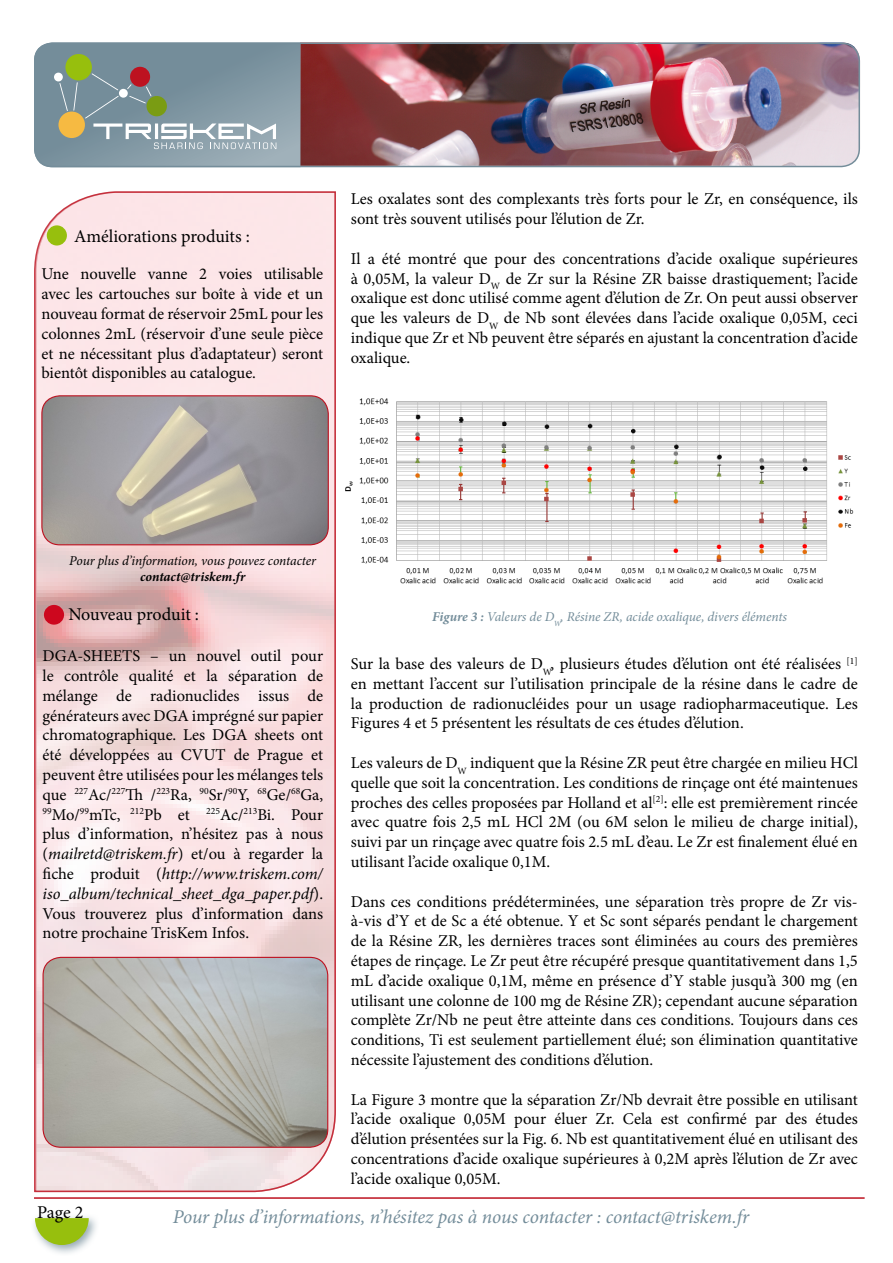
<style>
.page{position:relative;width:893px;height:1263px;background:#fff}
.page>*{position:absolute;margin:0;border:0;box-sizing:border-box;transform-origin:0 0}
.t1{font:italic 19.5px "Minion Pro";letter-spacing:-.01em;color:#748d9a}
.t2{font:18px "Minion Pro";letter-spacing:-.01em;color:#000}
.t3{font:16.5px/19.8px "Minion Pro";color:#000;text-align:justify}
.t4{font:italic 13.5px "Minion Pro";letter-spacing:-.005em;color:#748d9a}
.t5{font:italic 13.5px "Minion Pro";letter-spacing:-.01em;color:#000}
.t6{font:italic 700 13.5px "Minion Pro";letter-spacing:-.005em;color:#000}
.s1{font-style:italic}
.s2{font-weight:700}
</style>
<div class="page">
<hr style="left:34px;top:1197px;width:831px;height:2px;background:#bd1220">
<svg style="left:34px;top:191px;width:302px;height:1002px;background:#f5dcde"></svg>
<div style="left:30px;top:1213px;width:70px;height:43px;background:#748d9a;opacity:.75"></div>
<svg style="left:35px;top:1218px;width:54px;height:27px"></svg>
<img style="left:301px;top:43px;width:559px;height:123px">
<svg style="left:34px;top:43px;width:267px;height:124px;background:#889b9f"></svg>
<div style="left:34px;top:43px;width:826px;height:124px;border:2px solid #748d9a;border-radius:18px"></div>
<div style="left:44px;top:605px;width:20px;height:20px;background:#cd071e;border-radius:50%"></div>
<div style="left:47px;top:225px;width:20px;height:20px;background:#97bf0d;border-radius:50%"></div>
<img style="left:42px;top:396px;width:286px;height:149px">
<div style="left:41px;top:395px;width:288px;height:150px;border:1px solid #bd1220;border-radius:18px"></div>
<img style="left:43px;top:957px;width:285px;height:190px">
<div style="left:43px;top:957px;width:285px;height:191px;border:1px solid #bd1220;border-radius:18px"></div>
<img style="left:346px;top:398px;width:508px;height:186px">
<p class="t2" style="left:74px;top:224px;width:177px">Améliorations produits :</p>
<p class="t3" style="left:41px;top:264px;width:283px">Une nouvelle vanne 2 voies utilisable avec les cartouches sur boîte à vide et un nouveau format de réservoir 25mL pour les colonnes 2mL (réservoir d’une seule pièce et ne nécessitant plus d’adaptateur) seront bientôt disponibles au catalogue.</p>
<p class="t3" style="left:351px;top:189px;width:509px">Les oxalates sont des complexants très forts pour le Zr, en conséquence, ils sont très souvent utilisés pour l’élution de Zr.</p>
<p class="t3" style="left:351px;top:249px;width:509px">Il a été montré que pour des concentrations d’acide oxalique supérieures à 0,05M, la valeur D<sub>W</sub> de Zr sur la Résine ZR baisse drastiquement; l’acide oxalique est donc utilisé comme agent d’élution de Zr. On peut aussi observer que les valeurs de D<sub>W</sub> de Nb sont élevées dans l’acide oxalique 0,05M, ceci indique que Zr et Nb peuvent être séparés en ajustant la concentration d’acide oxalique.</p>
<p class="t5" style="left:69px;top:552px;width:248px">Pour plus d’information, vous pouvez contacter</p>
<p class="t6" style="left:140px;top:567px;width:107px">contact@triskem.fr</p>
<p class="t2" style="left:68px;top:602px;width:132px">Nouveau produit :</p>
<p class="t3" style="left:43px;top:646px;width:282px">DGA-SHEETS – un nouvel outil pour le contrôle qualité et la séparation de mélange de radionuclides issus de générateurs avec DGA imprégné sur papier chromatographique. Les DGA sheets ont été développées au CVUT de Prague et peuvent être utilisées pour les mélanges tels que <sup>227</sup>Ac/<sup>227</sup>Th /<sup>223</sup>Ra, <sup>90</sup>Sr/<sup>90</sup>Y, <sup>68</sup>Ge/<sup>68</sup>Ga, <sup>99</sup>Mo/<sup>99</sup>mTc, <sup>212</sup>Pb et <sup>225</sup>Ac/<sup>213</sup>Bi. Pour plus d’information, n’hésitez pas à nous (<span class="s1">mailretd@triskem.fr</span>) et/ou à regarder la fiche produit (<span class="s1">http://www.triskem.com/ iso_album/technical_sheet_dga_paper.pdf</span>).<br>Vous trouverez plus d’information dans notre prochaine TrisKem Infos.</p>
<p class="t4" style="left:432px;top:608px;width:356px"><span class="s2">Figure 3 :</span> Valeurs de D<sub>W</sub>, Résine ZR, acide oxalique, divers éléments</p>
<p class="t3" style="left:351px;top:654px;width:509px">Sur la base des valeurs de D<sub>W</sub>, plusieurs études d’élution ont été réalisées <sup>[1] </sup>en mettant l’accent sur l’utilisation principale de la résine dans le cadre de la production de radionucléides pour un usage radiopharmaceutique. Les Figures 4 et 5 présentent les résultats de ces études d’élution.</p>
<p class="t3" style="left:351px;top:753px;width:509px">Les valeurs de D<sub>W</sub> indiquent que la Résine ZR peut être chargée en milieu HCl quelle que soit la concentration. Les conditions de rinçage ont été maintenues proches des celles proposées par Holland et al<sup>[2]</sup>: elle est premièrement rincée avec quatre fois 2,5 mL HCl 2M (ou 6M selon le milieu de charge initial), suivi par un rinçage avec quatre fois 2.5 mL d’eau. Le Zr est finalement élué en utilisant l’acide oxalique 0,1M.</p>
<p class="t3" style="left:351px;top:891px;width:509px">Dans ces conditions prédéterminées, une séparation très propre de Zr vis&shy;à-vis d’Y et de Sc a été obtenue. Y et Sc sont séparés pendant le chargement de la Résine ZR, les dernières traces sont éliminées au cours des premières étapes de rinçage. Le Zr peut être récupéré presque quantitativement dans 1,5 mL d’acide oxalique 0,1M, même en présence d’Y stable jusqu’à 300 mg (en utilisant une colonne de 100 mg de Résine ZR); cependant aucune séparation complète Zr/Nb ne peut être atteinte dans ces conditions. Toujours dans ces conditions, Ti est seulement partiellement élué; son élimination quantitative nécessite l’ajustement des conditions d’élution.</p>
<p class="t3" style="left:351px;top:1089px;width:509px">La Figure 3 montre que la séparation Zr/Nb devrait être possible en utilisant l’acide oxalique 0,05M pour éluer Zr. Cela est confirmé par des études d’élution présentées sur la Fig. 6. Nb est quantitativement élué en utilisant des concentrations d’acide oxalique supérieures à 0,2M après l’élution de Zr avec l’acide oxalique 0,05M.</p>
<p class="t1" style="left:173px;top:1203px;width:578px">Pour plus d’informations, n’hésitez pas à nous contacter : contact@triskem.fr</p>
<p class="t2" style="left:37px;top:1200px;width:48px">Page 2</p>
</div>
